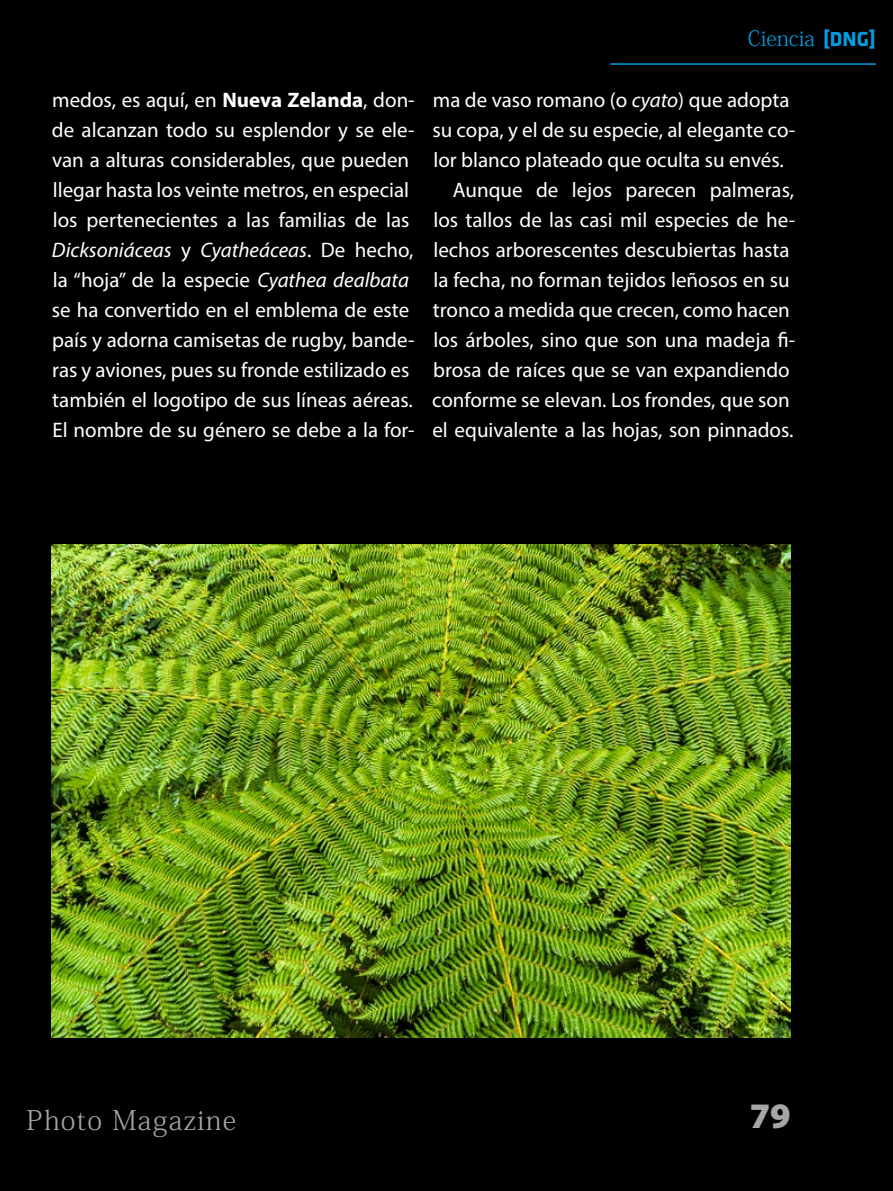
<style>
.page{position:relative;width:893px;height:1191px;background:#000}
.page>*{position:absolute;margin:0;border:0;box-sizing:border-box;transform-origin:0 0}
.t1{font:900 36px "Myriad Pro";color:#a6a6a6}
.t2{font:27px "Adobe Fangsong Std";letter-spacing:.05em;color:#a6a6a6}
.t3{font:21px/30px "Myriad Pro";color:#fff}
.t4{font:21px "Adobe Fangsong Std";color:#009fe3}
.s1{font-family:"Klavika";font-weight:700}
.s2{font-weight:700}
.s3{font-style:italic}
</style>
<div class="page">
<img style="left:51px;top:544px;width:740px;height:493px">
<hr style="left:610px;top:63px;width:266px;height:2px;background:#009fe3">
<p class="t4" style="left:748px;top:26px;width:130px">Ciencia <span class="s1">[DNG]</span></p>
<p class="t3" style="left:52px;top:84px;width:364px">medos, es aquí, en <span class="s2">Nueva Zelanda</span>, don&shy;de alcanzan todo su esplendor y se ele&shy;van a alturas considerables, que pueden llegar hasta los veinte metros, en especial los pertenecientes a las familias de las <span class="s3">Dicksoniáceas</span> y <span class="s3">Cyatheáceas</span>. De hecho, la “hoja” de la especie <span class="s3">Cyathea dealbata </span>se ha convertido en el emblema de este país y adorna camisetas de rugby, bande&shy;ras y aviones, pues su fronde estilizado es también el logotipo de sus líneas aéreas.<br>El nombre de su género se debe a la for-</p>
<p class="t3" style="left:433px;top:85px;width:358px">ma de vaso romano (o <span class="s3">cyato</span>) que adopta</p>
<p class="t3" style="left:432px;top:115px;width:364px">su copa, y el de su especie, al elegante co-</p>
<p class="t3" style="left:433px;top:145px;width:352px">lor blanco plateado que oculta su envés.</p>
<p class="t3" style="left:453px;top:175px;width:343px">Aunque de lejos parecen palmeras,</p>
<p class="t3" style="left:433px;top:205px;width:363px">los tallos de las casi mil especies de he-</p>
<p class="t3" style="left:433px;top:235px;width:358px">lechos arborescentes descubiertas hasta</p>
<p class="t3" style="left:433px;top:265px;width:358px">la fecha, no forman tejidos leñosos en su</p>
<p class="t3" style="left:433px;top:295px;width:358px">tronco a medida que crecen, como hacen</p>
<p class="t3" style="left:433px;top:325px;width:363px">los árboles, sino que son una madeja fi-</p>
<p class="t3" style="left:433px;top:355px;width:358px">brosa de raíces que se van expandiendo</p>
<p class="t3" style="left:432px;top:385px;width:359px">conforme se elevan. Los frondes, que son</p>
<p class="t3" style="left:432px;top:415px;width:363px">el equivalente a las hojas, son pinnados.</p>
<p class="t2" style="left:27px;top:1103px;width:211px">Photo Magazine</p>
<h1 class="t1" style="left:750px;top:1092px;width:43px">79</h1>
</div>
